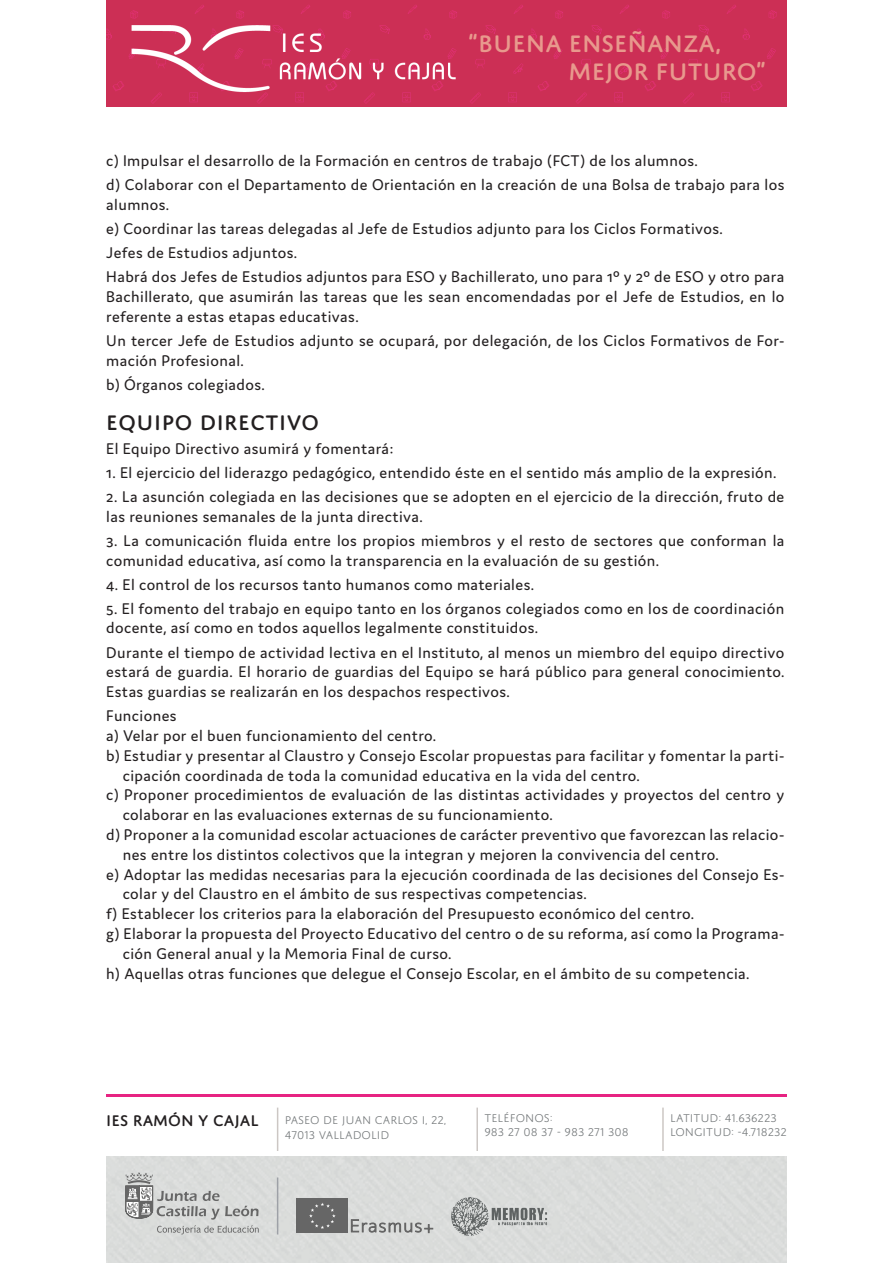
<style>
.page{position:relative;width:893px;height:1263px;background:#fff}
.page>*{position:absolute;margin:0;border:0;box-sizing:border-box;transform-origin:0 0}
.t1{font:500 25.5px/28.7px "Domus Titling";color:#e8998d}
.t2{font:500 22.5px "Domus Titling";letter-spacing:.025em;color:#231f20}
.t3{font:16.5px/19.8px "Domus";letter-spacing:.025em;color:#231f20}
.t4{font:500 16.5px "Domus Titling";color:#231f20}
.t5{font:300 12px/14.4px "Domus Titling";color:#74787a}
</style>
<div class="page">
<div style="left:106px;top:1157px;width:681px;height:106px;background:#dadcda"></div>
<svg style="left:125px;top:1172px;width:133px;height:47px;background:#c4c5c4"></svg>
<svg style="left:157px;top:1225px;width:102px;height:9px"></svg>
<div style="left:297px;top:1199px;width:51px;height:34px;background:#666"></div>
<svg style="left:309px;top:1203px;width:27px;height:26px"></svg>
<svg style="left:351px;top:1219px;width:83px;height:14px"></svg>
<div style="left:106px;top:0;width:681px;height:106px;background:#cc2f55"></div>
<img style="left:125px;top:13px;width:337px;height:87px">
<img style="left:449px;top:1196px;width:102px;height:42px">
<hr style="left:106px;top:1095px;width:681px;height:2px;background:#e72382">
<hr style="left:277px;top:1107px;width:1px;height:44px;background:#ccc7c4">
<hr style="left:476px;top:1107px;width:2px;height:44px;background:#ccc7c4">
<hr style="left:662px;top:1107px;width:2px;height:44px;background:#ccc7c4">
<hr style="left:277px;top:1177px;width:1px;height:57px;background:#9ea1a7">
<h1 class="t1" style="left:569px;top:28px;width:199px;text-indent:-101px">“BUENA ENSEÑANZA,<br>MEJOR FUTURO”</h1>
<p class="t3" style="left:106px;top:149px;width:680px;line-height:24px">c) Impulsar el desarrollo de la Formación en centros de trabajo (FCT) de los alumnos.<br>d) Colaborar con el Departamento de Orientación en la creación de una Bolsa de trabajo para los</p>
<p class="t3" style="left:106px;top:193px;width:680px;line-height:24px">alumnos.<br>e) Coordinar las tareas delegadas al Jefe de Estudios adjunto para los Ciclos Formativos.<br>Jefes de Estudios adjuntos.<br>Habrá dos Jefes de Estudios adjuntos para ESO y Bachillerato, uno para 1º y 2º de ESO y otro para</p>
<p class="t3" style="left:106px;top:287px;width:680px">Bachillerato, que asumirán las tareas que les sean encomendadas por el Jefe de Estudios, en lo referente a estas etapas educativas.</p>
<p class="t3" style="left:106px;top:331px;width:680px">Un tercer Jefe de Estudios adjunto se ocupará, por delegación, de los Ciclos Formativos de For&shy;mación Profesional.</p>
<p class="t3" style="left:106px;top:375px;width:160px">b) Órganos colegiados.</p>
<h2 class="t2" style="left:106px;top:409px;width:214px">EQUIPO DIRECTIVO</h2>
<p class="t3" style="left:106px;top:438px;width:289px">El Equipo Directivo asumirá y fomentará:</p>
<p class="t3" style="left:106px;top:462px;width:672px">1. El ejercicio del liderazgo pedagógico, entendido éste en el sentido más amplio de la expresión.</p>
<p class="t3" style="left:106px;top:486px;width:680px">2. La asunción colegiada en las decisiones que se adopten en el ejercicio de la dirección, fruto de las reuniones semanales de la junta directiva.</p>
<p class="t3" style="left:106px;top:530px;width:680px">3. La comunicación fluida entre los propios miembros y el resto de sectores que conforman la comunidad educativa, así como la transparencia en la evaluación de su gestión.</p>
<p class="t3" style="left:106px;top:574px;width:429px">4. El control de los recursos tanto humanos como materiales.</p>
<p class="t3" style="left:106px;top:598px;width:679px">5. El fomento del trabajo en equipo tanto en los órganos colegiados como en los de coordinación docente, así como en todos aquellos legalmente constituidos.</p>
<p class="t3" style="left:106px;top:642px;width:680px;text-align:justify">Durante el tiempo de actividad lectiva en el Instituto, al menos un miembro del equipo directivo estará de guardia. El horario de guardias del Equipo se hará público para general conocimiento.<br>Estas guardias se realizarán en los despachos respectivos.</p>
<p class="t3" style="left:106px;top:706px;width:72px">Funciones</p>
<p class="t3" style="left:106px;top:725px;width:331px">a) Velar por el buen funcionamiento del centro.</p>
<p class="t3" style="left:106px;top:745px;width:680px">b) Estudiar y presentar al Claustro y Consejo Escolar propuestas para facilitar y fomentar la parti-</p>
<p class="t3" style="left:123px;top:765px;width:519px">cipación coordinada de toda la comunidad educativa en la vida del centro.</p>
<p class="t3" style="left:106px;top:785px;width:680px">c) Proponer procedimientos de evaluación de las distintas actividades y proyectos del centro y</p>
<p class="t3" style="left:123px;top:805px;width:431px">colaborar en las evaluaciones externas de su funcionamiento.</p>
<p class="t3" style="left:106px;top:824px;width:680px">d) Proponer a la comunidad escolar actuaciones de carácter preventivo que favorezcan las relacio-</p>
<p class="t3" style="left:123px;top:844px;width:597px">nes entre los distintos colectivos que la integran y mejoren la convivencia del centro.</p>
<p class="t3" style="left:106px;top:864px;width:680px">e) Adoptar las medidas necesarias para la ejecución coordinada de las decisiones del Consejo Es-</p>
<p class="t3" style="left:123px;top:884px;width:466px">colar y del Claustro en el ámbito de sus respectivas competencias.</p>
<p class="t3" style="left:106px;top:904px;width:589px">f) Establecer los criterios para la elaboración del Presupuesto económico del centro.</p>
<p class="t3" style="left:106px;top:923px;width:680px">g) Elaborar la propuesta del Proyecto Educativo del centro o de su reforma, así como la Programa-</p>
<p class="t3" style="left:123px;top:943px;width:330px">ción General anual y la Memoria Final de curso.</p>
<p class="t3" style="left:106px;top:963px;width:645px">h) Aquellas otras funciones que delegue el Consejo Escolar, en el ámbito de su competencia.</p>
<p class="t4" style="left:106px;top:1111px;width:154px">IES RAMÓN Y CAJAL</p>
<p class="t5" style="left:285px;top:1113px;width:163px">PASEO DE JUAN CARLOS I, 22,<br>47013 VALLADOLID</p>
<p class="t5" style="left:484px;top:1110px;width:146px">TELÉFONOS:<br>983 27 08 37 - 983 271 308</p>
<p class="t5" style="left:670px;top:1110px;width:118px">LATITUD: 41.636223<br>LONGITUD: -4.718232</p>
</div>
